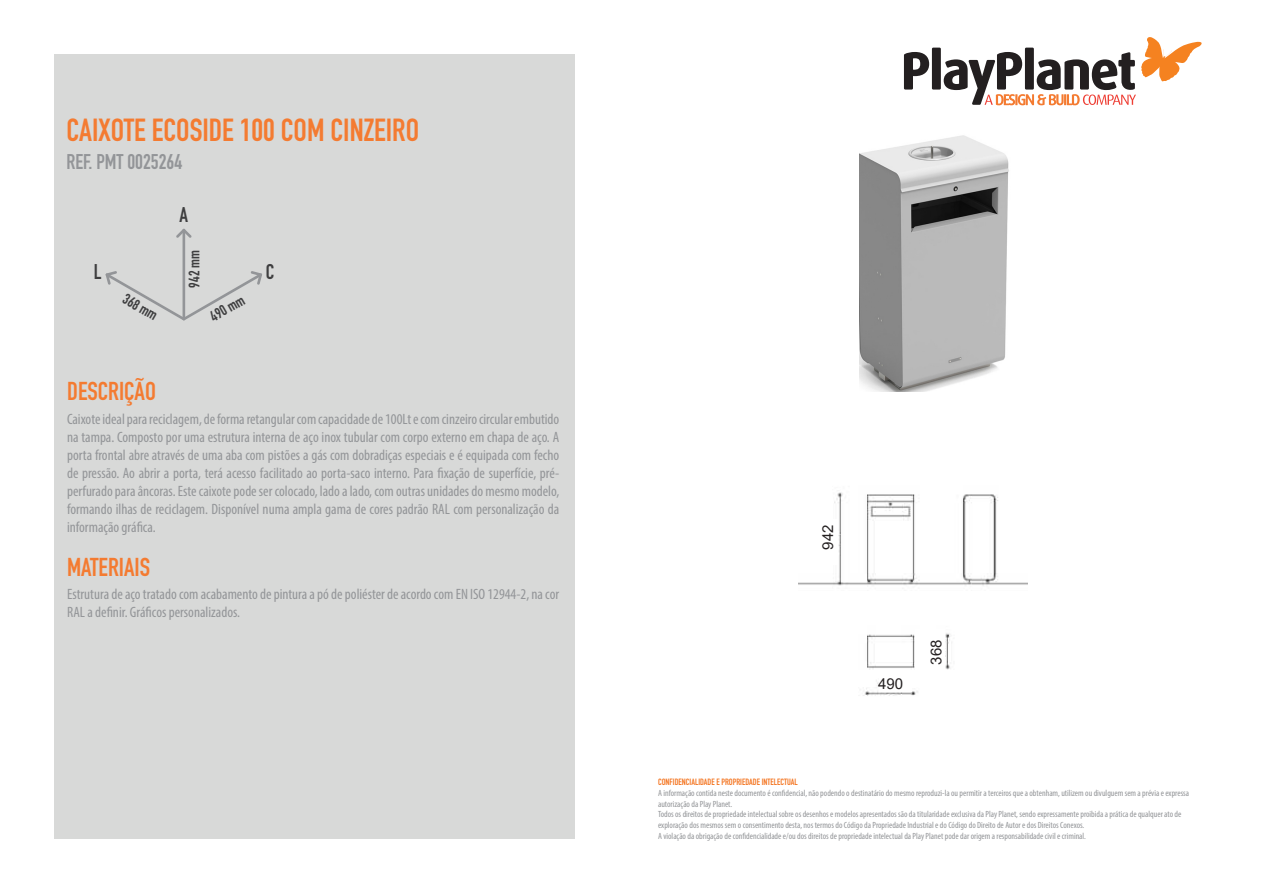
<style>
.page{position:relative;width:1263px;height:893px;background:#fff}
.page>*{position:absolute;margin:0;border:0;box-sizing:border-box;transform-origin:0 0}
.t1{font:31.5px "DIN Engschrift Std";color:#f47b31}
.t2{font:25.5px "DIN Engschrift Std";color:#f47b31}
.t3{font:21px "DIN Engschrift Std";color:#939598}
.t4{font:21px "DIN Engschrift Std";color:#3e3e3f}
.t5{font:condensed 15px/18px "Myriad Pro";color:#939598;text-align:justify}
.t6{font:15px "DIN Engschrift Std";color:#3e3e3f}
.t7{font:15px "Arial";color:#231f20}
.t8{font:condensed 9px/10.8px "Myriad Pro";color:#939598}
.t9{font:9px "DIN Engschrift Std";color:#f47521}
</style>
<div class="page">
<div style="left:54px;top:54px;width:520px;height:785px;background:#d8d9d8"></div>
<svg style="left:106px;top:229px;width:156px;height:92px"></svg>
<img style="left:859px;top:135px;width:150px;height:256px">
<img style="left:798px;top:492px;width:230px;height:204px">
<div style="left:814px;top:519px;width:24px;height:45px;background:#fff"></div>
<div style="left:879px;top:678px;width:32px;height:13px;background:#fff"></div>
<div style="left:916px;top:629px;width:29px;height:41px;background:#fff"></div>
<svg style="left:904px;top:52px;width:25px;height:38px"></svg>
<div style="left:932px;top:48px;width:9px;height:42px;background:#231f20"></div>
<svg style="left:944px;top:38px;width:258px;height:67px"></svg>
<p class="t1" style="left:66px;top:112px;width:354px">CAIXOTE ECOSIDE 100 COM CINZEIRO</p>
<p class="t3" style="left:66px;top:149px;width:117px">REF. PMT 0025264</p>
<p class="t4" style="left:180px;top:202px;width:10px">A</p>
<p class="t6" style="left:185px;top:288px;width:39px;rotate:-90deg">942 mm</p>
<p class="t4" style="left:94px;top:259px;width:9px">L</p>
<p class="t4" style="left:266px;top:259px;width:10px">C</p>
<p class="t6" style="left:129px;top:290px;width:39px;rotate:30deg">368 mm</p>
<p class="t2" style="left:67px;top:376px;width:90px">DESCRIÇÃO</p>
<p class="t6" style="left:207px;top:310px;width:39px;rotate:-30deg">490 mm</p>
<p class="t5" style="left:67px;top:409px;width:494px">Caixote ideal para reciclagem, de forma retangular com capacidade de 100Lt e com cinzeiro circular embutido na tampa. Composto por uma estrutura interna de aço inox tubular com corpo externo em chapa de aço. A porta frontal abre através de uma aba com pistões a gás com dobradiças especiais e é equipada com fecho de pressão. Ao abrir a porta, terá acesso facilitado ao porta-saco interno. Para fixação de superfície, pré&shy;perfurado para âncoras. Este caixote pode ser colocado, lado a lado, com outras unidades do mesmo modelo, formando ilhas de reciclagem. Disponível numa ampla gama de cores padrão RAL com personalização da informação gráfica.</p>
<p class="t2" style="left:67px;top:552px;width:85px">MATERIAIS</p>
<p class="t5" style="left:67px;top:585px;width:493px">Estrutura de aço tratado com acabamento de pintura a pó de poliéster de acordo com EN ISO 12944-2, na cor<br>RAL a definir. Gráficos personalizados.</p>
<p class="t7" style="left:817px;top:549px;width:27px;rotate:-90deg">942</p>
<p class="t7" style="left:878px;top:673px;width:27px">490</p>
<p class="t7" style="left:926px;top:664px;width:27px;rotate:-90deg">368</p>
<p class="t9" style="left:658px;top:776px;width:141px">CONFIDENCIALIDADE E PROPRIEDADE INTELECTUAL</p>
<p class="t8" style="left:658px;top:787px;width:533px">A informação contida neste documento é confidencial, não podendo o destinatário do mesmo reproduzi-la ou permitir a terceiros que a obtenham, utilizem ou divulguem sem a prévia e expressa autorização da Play Planet.</p>
<p class="t8" style="left:658px;top:809px;width:525px">Todos os direitos de propriedade intelectual sobre os desenhos e modelos apresentados são da titularidade exclusiva da Play Planet, sendo expressamente proibida a prática de qualquer ato de exploração dos mesmos sem o consentimento desta, nos termos do Código da Propriedade Industrial e do Código do Direito de Autor e dos Direitos Conexos.</p>
<p class="t8" style="left:658px;top:830px;width:429px">A violação da obrigação de confidencialidade e/ou dos direitos de propriedade intelectual da Play Planet pode dar origem a responsabilidade civil e criminal.</p>
</div>
